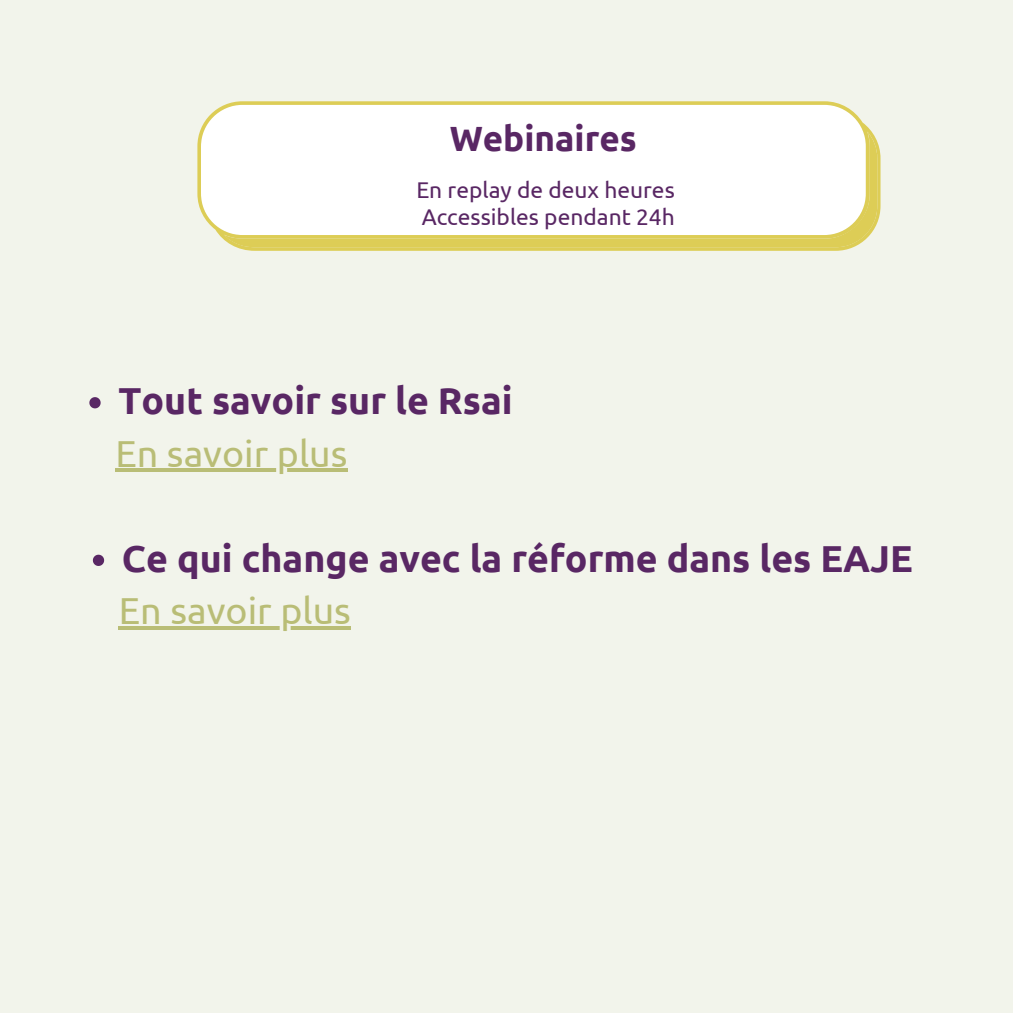
<style>
.page{position:relative;width:1013px;height:1013px;background:#fff}
.page>*{position:absolute;margin:0;border:0;box-sizing:border-box;transform-origin:0 0}
.t1{font:700 37.5px "Ubuntu";color:#592764}
.t2{font:37.5px "Ubuntu";color:#b9bd76}
.t3{font:700 35px "Ubuntu";color:#592764}
.t4{font:22.75px/27.2px "Ubuntu";color:#592764}
</style>
<div class="page">
<div style="left:0;top:0;width:1012px;height:1012px;background:#f2f4eb"></div>
<svg style="left:89px;top:397px;width:12px;height:11px"></svg>
<hr style="left:115px;top:468px;width:232px;height:4px;background:#b9bd76">
<svg style="left:93px;top:554px;width:11px;height:12px"></svg>
<hr style="left:119px;top:626px;width:232px;height:3px;background:#b9bd76">
<svg style="left:197px;top:101px;width:683px;height:150px;background:#f9f7e6"></svg>
<h2 class="t3" style="left:449px;top:118px;width:189px">Webinaires</h2>
<p class="t4" style="left:416px;top:175px;width:260px">En replay de deux heures<br>Accessibles pendant 24h</p>
<h1 class="t1" style="left:118px;top:379px;width:396px">Tout savoir sur le Rsai</h1>
<p class="t2" style="left:115px;top:431px;width:234px">En savoir plus</p>
<p class="t1" style="left:122px;top:536px;width:792px">Ce qui change avec la réforme dans les EAJE</p>
<p class="t2" style="left:119px;top:589px;width:234px">En savoir plus</p>
</div>
